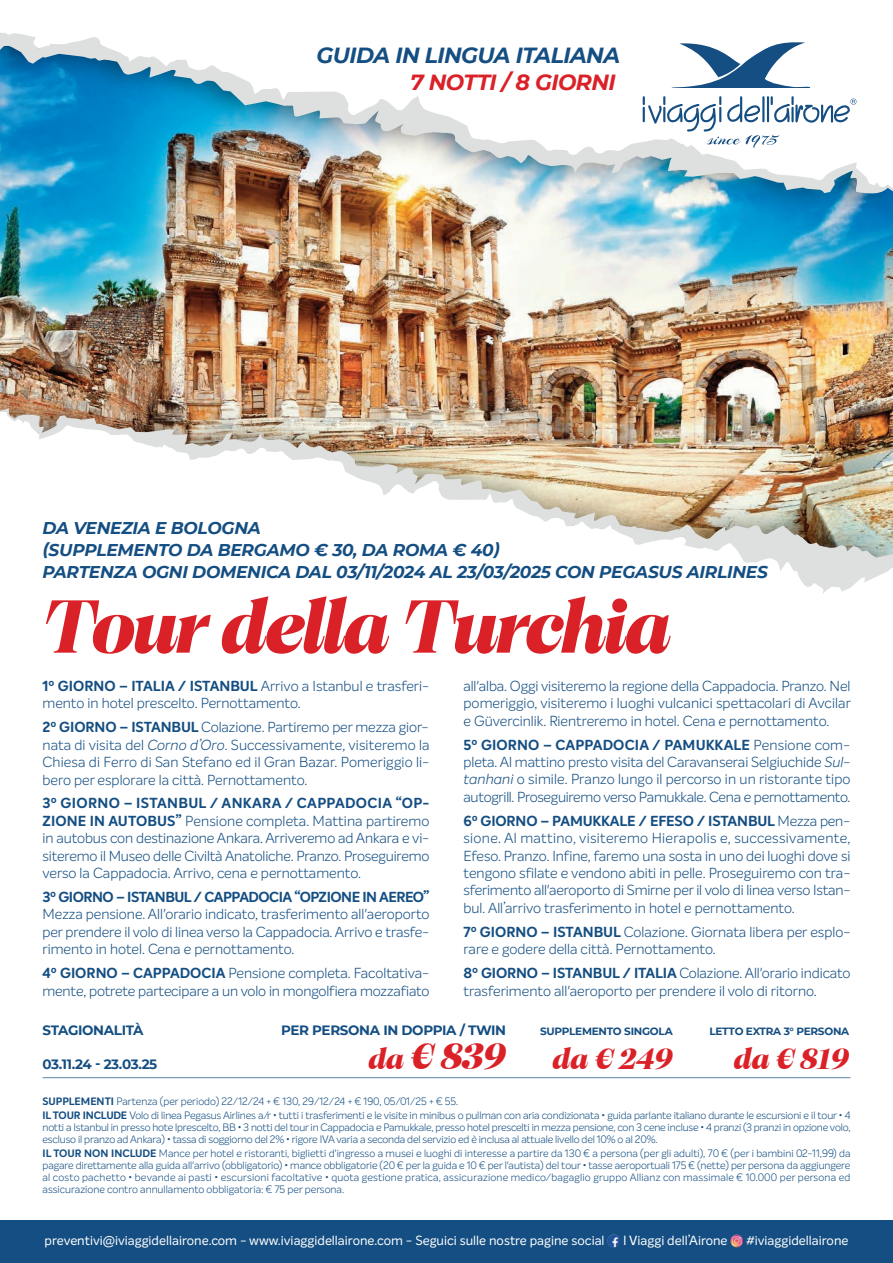
<style>
.page{position:relative;width:893px;height:1263px;background:#fff}
.page>*{position:absolute;margin:0;border:0;box-sizing:border-box;transform-origin:0 0}
.t1{font:76.8px "Cotford Display Bold Italic";letter-spacing:-.025em;color:#da2128}
.t2{font:37.5px "Cotford Display Bold Italic";color:#da2128}
.t3{font:30px "Cotford Display Bold Italic";color:#da2128}
.t4{font:italic 700 21.9px "Montserrat";letter-spacing:-.025em;color:#144e82}
.t5{font:italic 700 21.9px "Montserrat";letter-spacing:-.025em;color:#da2128}
.t6{font:italic 700 16.95px/21.6px "Montserrat";letter-spacing:-.015em;color:#144e82}
.t7{font:300 14.25px/17.4px "Intelo";color:#144e82;text-align:justify}
.t8{font:700 14.25px "Intelo";letter-spacing:-.035em;color:#144e82}
.t9{font:700 13.5px "Montserrat";letter-spacing:-.025em;color:#144e82}
.t10{font:13.05px "Intelo";color:#fff}
.t11{font:300 10.5px/12px "Intelo";letter-spacing:-.015em;color:#144e82}
.t12{font:700 10.5px "Montserrat";letter-spacing:-.025em;color:#144e82}
.s1{font-weight:700}
.s2{font-style:italic}
.s3{font-size:30px}
</style>
<div class="page">
<img style="left:0;top:201px;width:893px;height:49px">
<img style="left:0;top:32px;width:893px;height:169px">
<svg style="left:670px;top:42px;width:142px;height:46px"></svg>
<svg style="left:643px;top:96px;width:213px;height:52px"></svg>
<img style="left:0;top:250px;width:893px;height:158px">
<img style="left:0;top:408px;width:893px;height:186px">
<hr style="left:43px;top:1077px;width:807px;height:1px;background:#7d9dba">
<div style="left:0;top:1220px;width:893px;height:43px;background:#144e82"></div>
<svg style="left:607px;top:1234px;width:13px;height:13px"></svg>
<svg style="left:730px;top:1234px;width:13px;height:13px"></svg>
<h3 class="t4" style="left:317px;top:42px;width:305px">GUIDA IN LINGUA ITALIANA</h3>
<h3 class="t5" style="left:410px;top:69px;width:207px">7 NOTTI / 8 GIORNI</h3>
<p class="t6" style="left:42px;top:517px;width:727px">DA VENEZIA E BOLOGNA<br>(SUPPLEMENTO DA BERGAMO € 30, DA ROMA € 40)<br>PARTENZA OGNI DOMENICA DAL 03/11/2024 AL 23/03/2025 CON PEGASUS AIRLINES</p>
<h1 class="t1" style="left:42px;top:595px;width:630px">Tour della Turchia</h1>
<p class="t7" style="left:43px;top:678px;width:388px"><span class="s1">1º GIORNO – ITALIA / ISTANBUL</span> Arrivo a Istanbul e trasferi&shy;mento in hotel prescelto. Pernottamento.</p>
<p class="t7" style="left:43px;top:719px;width:388px"><span class="s1">2º GIORNO – ISTANBUL</span> Colazione. Partiremo per mezza gior&shy;nata di visita del <span class="s2">Corno d’Oro</span>. Successivamente, visiteremo la Chiesa di Ferro di San Stefano ed il Gran Bazar. Pomeriggio li&shy;bero per esplorare la città. Pernottamento.</p>
<p class="t7" style="left:43px;top:796px;width:388px"><span class="s1">3º GIORNO – ISTANBUL / ANKARA / CAPPADOCIA “OP-ZIONE IN AUTOBUS”</span> Pensione completa. Mattina partiremo in autobus con destinazione Ankara. Arriveremo ad Ankara e vi&shy;siteremo il Museo delle Civiltà Anatoliche. Pranzo. Proseguiremo verso la Cappadocia. Arrivo, cena e pernottamento.</p>
<p class="t8" style="left:43px;top:891px;width:388px">3º GIORNO – ISTANBUL / CAPPADOCIA “OPZIONE IN AEREO”</p>
<p class="t7" style="left:43px;top:907px;width:389px">Mezza pensione. All'orario indicato, trasferimento all'aeroporto per prendere il volo di linea verso la Cappadocia. Arrivo e trasfe&shy;rimento in hotel. Cena e pernottamento.</p>
<p class="t7" style="left:43px;top:965px;width:389px"><span class="s1">4º GIORNO – CAPPADOCIA</span> Pensione completa. Facoltativa&shy;mente, potrete partecipare a un volo in mongolfiera mozzafiato</p>
<p class="t7" style="left:463px;top:678px;width:389px">all'alba. Oggi visiteremo la regione della Cappadocia. Pranzo. Nel pomeriggio, visiteremo i luoghi vulcanici spettacolari di Avcilar e Güvercinlik. Rientreremo in hotel. Cena e pernottamento.</p>
<p class="t7" style="left:463px;top:737px;width:388px"><span class="s1">5º GIORNO – CAPPADOCIA / PAMUKKALE</span> Pensione com&shy;pleta. Al mattino presto visita del Caravanserai Selgiuchide <span class="s2">Sul&shy;tanhani</span> o simile. Pranzo lungo il percorso in un ristorante tipo autogrill. Proseguiremo verso Pamukkale. Cena e pernottamento.</p>
<p class="t7" style="left:463px;top:813px;width:389px"><span class="s1">6º GIORNO – PAMUKKALE / EFESO / ISTANBUL</span> Mezza pen&shy;sione. Al mattino, visiteremo Hierapolis e, successivamente, Efeso. Pranzo. Infine, faremo una sosta in uno dei luoghi dove si tengono sfilate e vendono abiti in pelle. Proseguiremo con tra&shy;sferimento all'aeroporto di Smirne per il volo di linea verso Istan&shy;bul. All’arrivo trasferimento in hotel e pernottamento.</p>
<p class="t7" style="left:463px;top:924px;width:389px"><span class="s1">7º GIORNO – ISTANBUL</span> Colazione. Giornata libera per esplo&shy;rare e godere della città. Pernottamento.</p>
<p class="t7" style="left:463px;top:965px;width:388px"><span class="s1">8º GIORNO – ISTANBUL / ITALIA</span> Colazione. All'orario indicato trasferimento all'aeroporto per prendere il volo di ritorno.</p>
<p class="t9" style="left:43px;top:1022px;width:103px">STAGIONALITÀ</p>
<p class="t9" style="left:281px;top:1022px;width:227px">PER PERSONA IN DOPPIA / TWIN</p>
<p class="t12" style="left:540px;top:1025px;width:134px">SUPPLEMENTO SINGOLA</p>
<p class="t12" style="left:709px;top:1025px;width:141px">LETTO EXTRA 3° PERSONA</p>
<p class="t9" style="left:43px;top:1056px;width:116px">03.11.24 - 23.03.25</p>
<h2 class="t2" style="left:368px;top:1040px;width:139px"><span class="s3">da</span> € 839</h2>
<h3 class="t3" style="left:553px;top:1046px;width:121px">da € 249</h3>
<h3 class="t3" style="left:734px;top:1046px;width:117px">da € 819</h3>
<p class="t11" style="left:43px;top:1095px;width:809px;line-height:14.1px"><span class="s1">SUPPLEMENTI</span> Partenza (per periodo) 22/12/24 + € 130, 29/12/24 + € 190, 05/01/25 + € 55.<br><span class="s1">IL TOUR INCLUDE</span> Volo di linea Pegasus Airlines a/r • tutti i trasferimenti e le visite in minibus o pullman con aria condizionata • guida parlante italiano durante le escursioni e il tour • 4</p>
<p class="t11" style="left:43px;top:1122px;width:809px">notti a Istanbul in presso hote lprescelto, BB • 3 notti del tour in Cappadocia e Pamukkale, presso hotel prescelti in mezza pensione, con 3 cene incluse • 4 pranzi (3 pranzi in opzione volo, escluso il pranzo ad Ankara) • tassa di soggiorno del 2% • rigore IVA varia a seconda del servizio ed è inclusa al attuale livello del 10% o al 20%.</p>
<p class="t11" style="left:43px;top:1148px;width:809px;text-align:justify"><span class="s1">IL TOUR NON INCLUDE</span> Mance per hotel e ristoranti, biglietti d'ingresso a musei e luoghi di interesse a partire da 130 € a persona (per gli adulti), 70 € (per i bambini 02-11,99) da pagare direttamente alla guida all'arrivo (obbligatorio) • mance obbligatorie (20 € per la guida e 10 € per l'autista) del tour • tasse aeroportuali 175 € (nette) per persona da aggiungere al costo pachetto • bevande ai pasti • escursioni facoltative • quota gestione pratica, assicurazione medico/bagaglio gruppo Allianz con massimale € 10.000 per persona ed assicurazione contro annullamento obbligatoria: € 75 per persona.</p>
<p class="t10" style="left:45px;top:1234px;width:562px">preventivi@iviaggidellairone.com - www.iviaggidellairone.com - Seguici sulle nostre pagine social</p>
<p class="t10" style="left:623px;top:1234px;width:106px">I Viaggi dell’Airone</p>
<p class="t10" style="left:746px;top:1234px;width:104px">#iviaggidellairone</p>
</div>
